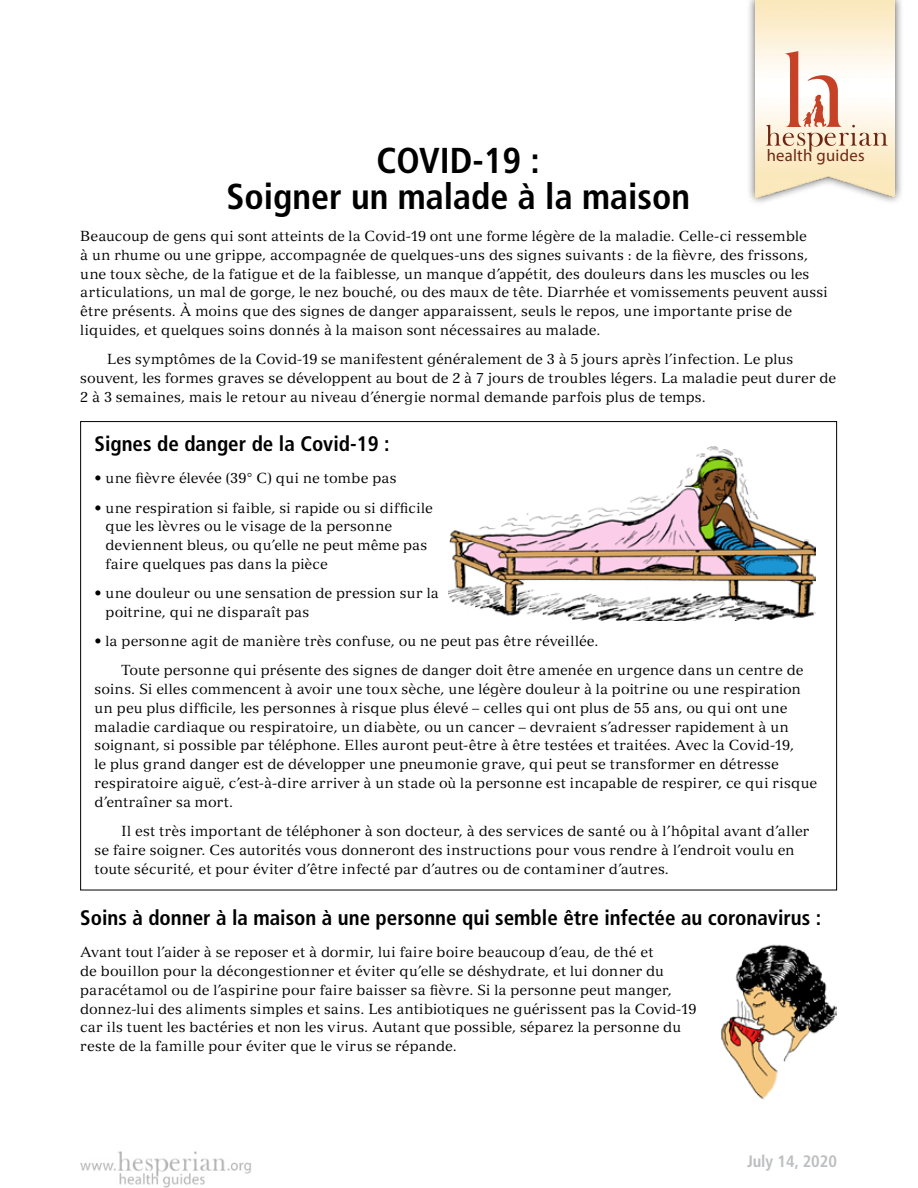
<style>
.page{position:relative;width:918px;height:1188px;background:#fff}
.page>*{position:absolute;margin:0;border:0;box-sizing:border-box;transform-origin:0 0}
.t1{font:700 condensed 36px/36px "Frutiger LT Std";color:#000;text-align:center}
.t2{font:700 condensed 21px "Frutiger LT Std";color:#000}
.t3{font:16.8px "Myriad Pro";letter-spacing:.02em;color:#6e2612}
.t4{font:700 condensed 16.5px "Frutiger LT Std";color:#bcbec0}
.t5{font:14.25px/18.8px "Versailles LT Std";letter-spacing:.01em;color:#000}
</style>
<div class="page">
<img style="left:80px;top:1151px;width:171px;height:37px">
<div style="left:746px;top:0;width:159px;height:206px;background:#000;opacity:.75"></div>
<img style="left:756px;top:0;width:139px;height:199px">
<svg style="left:766px;top:51px;width:122px;height:102px"></svg>
<img style="left:449px;top:447px;width:367px;height:174px">
<img style="left:721px;top:944px;width:116px;height:156px">
<h1 class="t1" style="left:226px;top:142px;width:465px">COVID-19 :<br>Soigner un malade à la maison</h1>
<p class="t5" style="left:80px;top:227px;width:749px">Beaucoup de gens qui sont atteints de la Covid-19 ont une forme légère de la maladie. Celle-ci ressemble<br>à un rhume ou une grippe, accompagnée de quelques-uns des signes suivants : de la fièvre, des frissons, une toux sèche, de la fatigue et de la faiblesse, un manque d’appétit, des douleurs dans les muscles ou les articulations, un mal de gorge, le nez bouché, ou des maux de tête. Diarrhée et vomissements peuvent aussi être présents. À moins que des signes de danger apparaissent, seuls le repos, une importante prise de liquides, et quelques soins donnés à la maison sont nécessaires au malade.</p>
<p class="t5" style="left:80px;top:350px;width:758px;text-indent:27px">Les symptômes de la Covid-19 se manifestent généralement de 3 à 5 jours après l’infection. Le plus souvent, les formes graves se développent au bout de 2 à 7 jours de troubles légers. La maladie peut durer de<br>2 à 3 semaines, mais le retour au niveau d’énergie normal demande parfois plus de temps.</p>
<p class="t3" style="left:767px;top:145px;width:100px">health guides</p>
<h2 class="t2" style="left:94px;top:431px;width:297px">Signes de danger de la Covid-19 :</h2>
<p class="t5" style="left:94px;top:469px;width:304px">• une fièvre élevée (39° C) qui ne tombe pas</p>
<p class="t5" style="left:106px;top:498px;width:329px;text-indent:-11px">• une respiration si faible, si rapide ou si difficile que les lèvres ou le visage de la personne deviennent bleus, ou qu’elle ne peut même pas faire quelques pas dans la pièce</p>
<p class="t5" style="left:106px;top:584px;width:335px;text-indent:-11px">• une douleur ou une sensation de pression sur la poitrine, qui ne disparaît pas</p>
<p class="t5" style="left:122px;top:627px;width:683px;line-height:29.2px;text-indent:-27px">• la personne agit de manière très confuse, ou ne peut pas être réveillée.<br>Toute personne qui présente des signes de danger doit être amenée en urgence dans un centre de</p>
<p class="t5" style="left:94px;top:680px;width:724px">soins. Si elles commencent à avoir une toux sèche, une légère douleur à la poitrine ou une respiration un peu plus difficile, les personnes à risque plus élevé – celles qui ont plus de 55 ans, ou qui ont une maladie cardiaque ou respiratoire, un diabète, ou un cancer – devraient s’adresser rapidement à un soignant, si possible par téléphone. Elles auront peut-être à être testées et traitées. Avec la Covid-19,<br>le plus grand danger est de développer une pneumonie grave, qui peut se transformer en détresse respiratoire aiguë, c’est-à-dire arriver à un stade où la personne est incapable de respirer, ce qui risque d’entraîner sa mort.</p>
<p class="t5" style="left:94px;top:822px;width:716px;text-indent:27px">Il est très important de téléphoner à son docteur, à des services de santé ou à l’hôpital avant d’aller se faire soigner. Ces autorités vous donneront des instructions pour vous rendre à l’endroit voulu en toute sécurité, et pour éviter d’être infecté par d’autres ou de contaminer d’autres.</p>
<h2 class="t2" style="left:80px;top:905px;width:743px">Soins à donner à la maison à une personne qui semble être infectée au coronavirus :</h2>
<p class="t5" style="left:80px;top:943px;width:618px">Avant tout l’aider à se reposer et à dormir, lui faire boire beaucoup d’eau, de thé et<br>de bouillon pour la décongestionner et éviter qu’elle se déshydrate, et lui donner du paracétamol ou de l’aspirine pour faire baisser sa fièvre. Si la personne peut manger, donnez-lui des aliments simples et sains. Les antibiotiques ne guérissent pas la Covid-19 car ils tuent les bactéries et non les virus. Autant que possible, séparez la personne du reste de la famille pour éviter que le virus se répande.</p>
<p class="t4" style="left:747px;top:1152px;width:91px">July 14, 2020</p>
</div>
